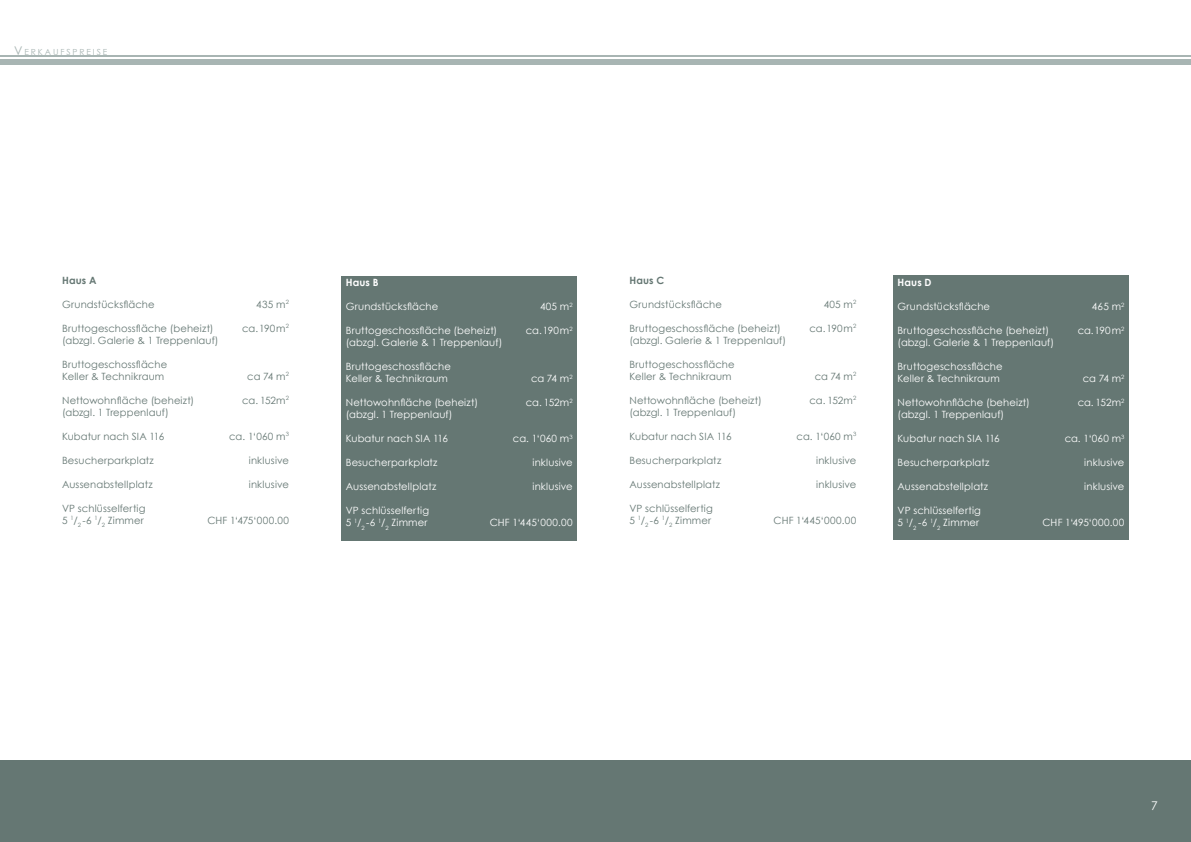
<style>
.page{position:relative;width:1191px;height:842px;background:#fff}
.page>*{position:absolute;margin:0;border:0;box-sizing:border-box;transform-origin:0 0}
.t1{font:12px "Century Gothic";color:#fff}
.t2{font:10px/12px "Century Gothic";letter-spacing:.01em;color:#657773}
.t3{font:10px/12px "Century Gothic";letter-spacing:.01em;color:#fff}
.t4{font:10px "Century Gothic";letter-spacing:.04em;color:#fff}
.t5{font:10px "Century Gothic";letter-spacing:.04em;color:#657773}
.t6{font:700 10px "Century Gothic";letter-spacing:.01em;color:#657773}
.t7{font:700 10px "Century Gothic";letter-spacing:.01em;color:#fff}
.t8{font:8.4px "Century Gothic";letter-spacing:.23em;color:#a8b5b3}
.s1{font-size:12px}
</style>
<div class="page">
<div style="left:0;top:760px;width:1191px;height:82px;background:#657773"></div>
<div style="left:0;top:59px;width:1191px;height:5px;background:#a8b5b3"></div>
<hr style="left:0;top:55px;width:1191px;height:1px;background:#a8b5b3">
<div style="left:341px;top:276px;width:236px;height:264px;background:#657773"></div>
<div style="left:893px;top:276px;width:235px;height:264px;background:#657773"></div>
<p class="t8" style="left:14px;top:48px;width:95px"><span class="s1">V</span>ERKAUFSPREISE</p>
<p class="t6" style="left:62px;top:276px;width:36px">Haus A</p>
<p class="t2" style="left:62px;top:298px;width:94px">Grundstücks昀氀äche</p>
<p class="t2" style="left:256px;top:298px;width:34px">435 m<sup>2</sup></p>
<p class="t2" style="left:62px;top:322px;width:153px">Bruttogeschoss昀氀äche (beheizt)</p>
<p class="t2" style="left:242px;top:322px;width:48px">ca. 190 m<sup>2</sup></p>
<p class="t2" style="left:62px;top:334px;width:158px">(abzgl. Galerie &amp; 1 Treppenlauf)</p>
<p class="t2" style="left:62px;top:358px;width:106px">Bruttogeschoss昀氀äche<br>Keller &amp; Technikraum</p>
<p class="t2" style="left:247px;top:370px;width:43px">ca 74 m<sup>2</sup></p>
<p class="t2" style="left:62px;top:394px;width:134px">Nettowohn昀氀äche (beheizt)</p>
<p class="t2" style="left:242px;top:394px;width:48px">ca. 152m<sup>2</sup></p>
<p class="t2" style="left:62px;top:406px;width:108px">(abzgl. 1 Treppenlauf)</p>
<p class="t2" style="left:62px;top:430px;width:104px">Kubatur nach SIA 116</p>
<p class="t2" style="left:229px;top:430px;width:61px">ca. 1‘060 m<sup>3</sup></p>
<p class="t2" style="left:62px;top:455px;width:93px">Besucherparkplatz</p>
<p class="t2" style="left:249px;top:455px;width:42px">inklusive</p>
<p class="t2" style="left:62px;top:479px;width:92px">Aussenabstellplatz</p>
<p class="t2" style="left:249px;top:479px;width:42px">inklusive</p>
<p class="t2" style="left:62px;top:503px;width:85px">VP schlüsselfertig<br>5 <sup>1</sup>/<sub>2</sub> -6 <sup>1</sup>/<sub>2</sub> Zimmer</p>
<p class="t2" style="left:207px;top:514px;width:83px">CHF 1‘475‘000.00</p>
<p class="t7" style="left:346px;top:279px;width:34px">Haus B</p>
<p class="t3" style="left:346px;top:301px;width:94px">Grundstücks昀氀äche</p>
<p class="t3" style="left:540px;top:301px;width:34px">405 m<sup>2</sup></p>
<p class="t3" style="left:346px;top:325px;width:153px">Bruttogeschoss昀氀äche (beheizt)</p>
<p class="t3" style="left:526px;top:325px;width:48px">ca. 190 m<sup>2</sup></p>
<p class="t3" style="left:346px;top:337px;width:158px">(abzgl. Galerie &amp; 1 Treppenlauf)</p>
<p class="t3" style="left:346px;top:361px;width:106px">Bruttogeschoss昀氀äche<br>Keller &amp; Technikraum</p>
<p class="t3" style="left:531px;top:373px;width:43px">ca 74 m<sup>2</sup></p>
<p class="t3" style="left:346px;top:397px;width:134px">Nettowohn昀氀äche (beheizt)</p>
<p class="t3" style="left:526px;top:397px;width:48px">ca. 152m<sup>2</sup></p>
<p class="t3" style="left:346px;top:409px;width:108px">(abzgl. 1 Treppenlauf)</p>
<p class="t3" style="left:346px;top:433px;width:104px">Kubatur nach SIA 116</p>
<p class="t3" style="left:513px;top:433px;width:61px">ca. 1‘060 m<sup>3</sup></p>
<p class="t3" style="left:346px;top:458px;width:93px">Besucherparkplatz</p>
<p class="t3" style="left:532px;top:458px;width:42px">inklusive</p>
<p class="t3" style="left:346px;top:482px;width:92px">Aussenabstellplatz</p>
<p class="t3" style="left:532px;top:482px;width:42px">inklusive</p>
<p class="t3" style="left:346px;top:506px;width:85px">VP schlüsselfertig<br>5 <sup>1</sup>/<sub>2</sub> -6 <sup>1</sup>/<sub>2</sub> Zimmer</p>
<p class="t4" style="left:490px;top:516px;width:84px">CHF 1‘445‘000.00</p>
<p class="t6" style="left:629px;top:276px;width:36px">Haus C</p>
<p class="t2" style="left:629px;top:298px;width:94px">Grundstücks昀氀äche</p>
<p class="t2" style="left:823px;top:298px;width:34px">405 m<sup>2</sup></p>
<p class="t2" style="left:629px;top:322px;width:153px">Bruttogeschoss昀氀äche (beheizt)</p>
<p class="t2" style="left:809px;top:322px;width:48px">ca. 190 m<sup>2</sup></p>
<p class="t2" style="left:629px;top:334px;width:158px">(abzgl. Galerie &amp; 1 Treppenlauf)</p>
<p class="t2" style="left:629px;top:358px;width:106px">Bruttogeschoss昀氀äche<br>Keller &amp; Technikraum</p>
<p class="t2" style="left:814px;top:370px;width:43px">ca 74 m<sup>2</sup></p>
<p class="t2" style="left:629px;top:394px;width:134px">Nettowohn昀氀äche (beheizt)</p>
<p class="t2" style="left:809px;top:394px;width:48px">ca. 152m<sup>2</sup></p>
<p class="t2" style="left:629px;top:406px;width:108px">(abzgl. 1 Treppenlauf)</p>
<p class="t2" style="left:629px;top:430px;width:104px">Kubatur nach SIA 116</p>
<p class="t2" style="left:796px;top:430px;width:61px">ca. 1‘060 m<sup>3</sup></p>
<p class="t2" style="left:629px;top:455px;width:93px">Besucherparkplatz</p>
<p class="t2" style="left:816px;top:455px;width:42px">inklusive</p>
<p class="t2" style="left:629px;top:479px;width:92px">Aussenabstellplatz</p>
<p class="t2" style="left:816px;top:479px;width:42px">inklusive</p>
<p class="t2" style="left:629px;top:503px;width:85px">VP schlüsselfertig<br>5 <sup>1</sup>/<sub>2</sub> -6 <sup>1</sup>/<sub>2</sub> Zimmer</p>
<p class="t5" style="left:773px;top:513px;width:84px">CHF 1‘445‘000.00</p>
<p class="t7" style="left:897px;top:278px;width:35px">Haus D</p>
<p class="t3" style="left:897px;top:300px;width:94px">Grundstücks昀氀äche</p>
<p class="t3" style="left:1092px;top:300px;width:34px">465 m<sup>2</sup></p>
<p class="t3" style="left:897px;top:324px;width:153px">Bruttogeschoss昀氀äche (beheizt)</p>
<p class="t3" style="left:1077px;top:324px;width:48px">ca. 190 m<sup>2</sup></p>
<p class="t3" style="left:897px;top:336px;width:158px">(abzgl. Galerie &amp; 1 Treppenlauf)</p>
<p class="t3" style="left:897px;top:360px;width:106px">Bruttogeschoss昀氀äche<br>Keller &amp; Technikraum</p>
<p class="t3" style="left:1082px;top:372px;width:43px">ca 74 m<sup>2</sup></p>
<p class="t3" style="left:897px;top:396px;width:134px">Nettowohn昀氀äche (beheizt)</p>
<p class="t3" style="left:1077px;top:396px;width:48px">ca. 152m<sup>2</sup></p>
<p class="t3" style="left:897px;top:408px;width:108px">(abzgl. 1 Treppenlauf)</p>
<p class="t3" style="left:897px;top:432px;width:104px">Kubatur nach SIA 116</p>
<p class="t3" style="left:1064px;top:432px;width:61px">ca. 1‘060 m<sup>3</sup></p>
<p class="t3" style="left:897px;top:457px;width:93px">Besucherparkplatz</p>
<p class="t3" style="left:1084px;top:457px;width:42px">inklusive</p>
<p class="t3" style="left:897px;top:481px;width:92px">Aussenabstellplatz</p>
<p class="t3" style="left:1084px;top:481px;width:42px">inklusive</p>
<p class="t3" style="left:897px;top:505px;width:85px">VP schlüsselfertig<br>5 <sup>1</sup>/<sub>2</sub> -6 <sup>1</sup>/<sub>2</sub> Zimmer</p>
<p class="t3" style="left:1042px;top:516px;width:83px">CHF 1‘495‘000.00</p>
<p class="t1" style="left:1151px;top:800px;width:8px">7</p>
</div>
